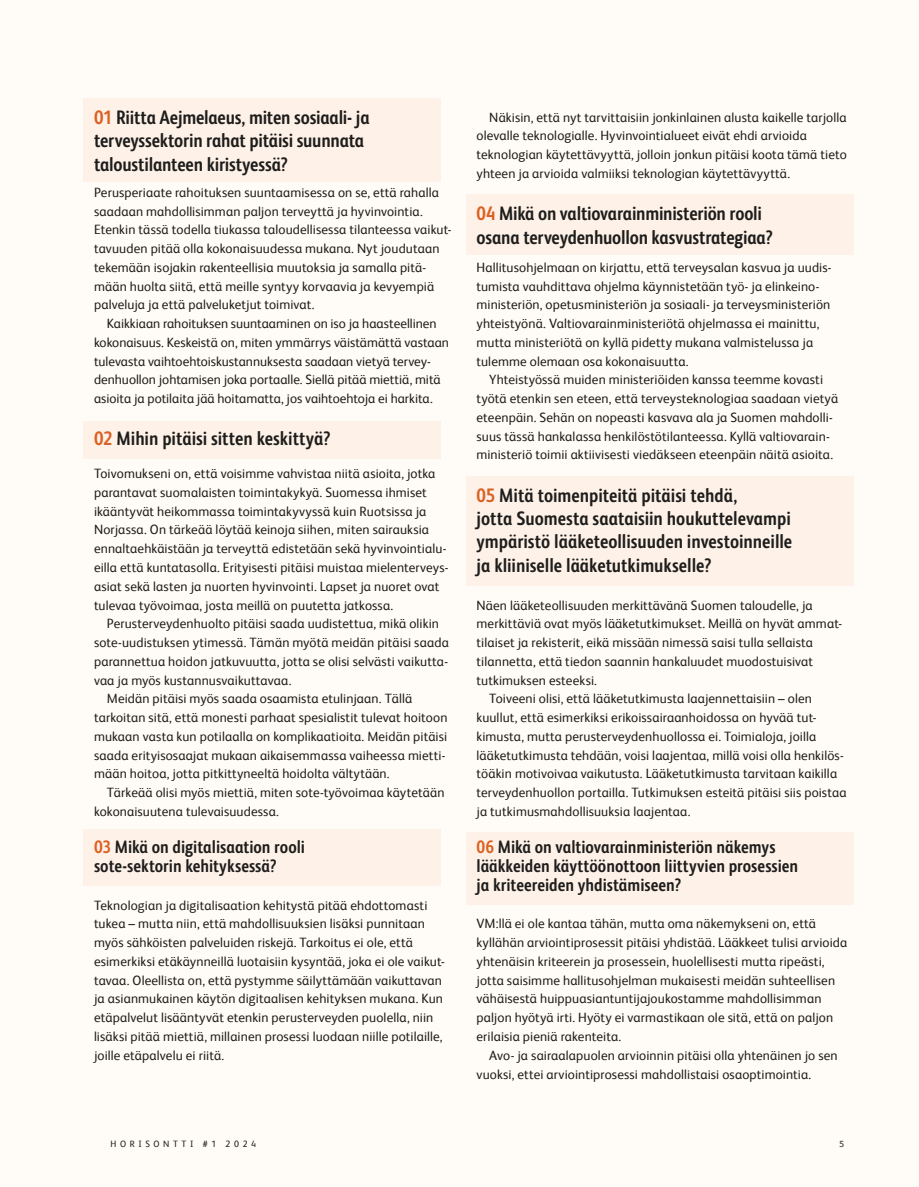
<style>
.page{position:relative;width:919px;height:1187px;background:#fff}
.page>*{position:absolute;margin:0;border:0;box-sizing:border-box;transform-origin:0 0}
.Pikkujutut_otsikko{font:700 19.5px/23.4px "BMS Humanity Nw";letter-spacing:-.005em;color:#1d1d1b}
.Pikkujutut{font:700 19.5px/23.4px "BMS Humanity Nw";letter-spacing:-.015em;color:#1d1d1b}
.Pikkujutut_otsikko-2{font:700 18px/18.8px "BMS Humanity Nw";color:#1d1d1b}
.Leipis_1_UUSI{font:13.2px/18.8px "BMS Humanity";letter-spacing:.01em;color:#1d1d1b}
.Leipis_Sis_1_UUSI{font:13.2px/18.8px "BMS Humanity";letter-spacing:.005em;color:#1d1d1b}
.t1{font:9px "BMS Humanity";letter-spacing:.4em;color:#1d1d1b}
.t2{font:700 9px "BMS Humanity";color:#5c5655}
.s1{color:#db6123}
</style>
<div class="page">
<div style="left:0;top:0;width:918px;height:1186px;background:#fffbf7"></div>
<div style="left:83px;top:99px;width:358px;height:83px;background:#fef1e8"></div>
<div style="left:466px;top:195px;width:387px;height:60px;background:#fef1e8"></div>
<div style="left:466px;top:831px;width:387px;height:73px;background:#fef1e8"></div>
<div style="left:83px;top:421px;width:358px;height:37px;background:#fef1e8"></div>
<div style="left:83px;top:829px;width:358px;height:56px;background:#fef1e8"></div>
<div style="left:466px;top:476px;width:387px;height:109px;background:#fef1e8"></div>
<p class="Pikkujutut_otsikko" style="left:94px;top:104px;width:277px"><span class="s1">01</span> Riitta Aejmelaeus, miten sosiaali- ja terveyssektorin rahat pitäisi suunnata taloustilanteen kiristyessä?</p>
<p class="Leipis_1_UUSI" style="left:94px;top:182px;width:359px">Perusperiaate rahoituksen suuntaamisessa on se, että rahalla saadaan mahdollisimman paljon terveyttä ja hyvinvointia.<br>Etenkin tässä todella tiukassa taloudellisessa tilanteessa vaikut&shy;tavuuden pitää olla kokonaisuudessa mukana. Nyt joudutaan tekemään isojakin rakenteellisia muutoksia ja samalla pitä&shy;mään huolta siitä, että meille syntyy korvaavia ja kevyempiä palveluja ja että palveluketjut toimivat.</p>
<p class="Leipis_Sis_1_UUSI" style="left:94px;top:313px;width:356px;text-indent:13px">Kaikkiaan rahoituksen suuntaaminen on iso ja haasteellinen kokonaisuus. Keskeistä on, miten ymmärrys väistämättä vastaan tulevasta vaihtoehtoiskustannuksesta saadaan vietyä tervey&shy;denhuollon johtamisen joka portaalle. Siellä pitää miettiä, mitä asioita ja potilaita jää hoitamatta, jos vaihtoehtoja ei harkita.</p>
<p class="Pikkujutut_otsikko" style="left:94px;top:426px;width:238px"><span class="s1">02</span> Mihin pitäisi sitten keskittyä?</p>
<p class="Leipis_1_UUSI" style="left:94px;top:463px;width:356px">Toivomukseni on, että voisimme vahvistaa niitä asioita, jotka parantavat suomalaisten toimintakykyä. Suomessa ihmiset ikääntyvät heikommassa toimintakyvyssä kuin Ruotsissa ja Norjassa. On tärkeää löytää keinoja siihen, miten sairauksia ennaltaehkäistään ja terveyttä edistetään sekä hyvinvointialu&shy;eilla että kuntatasolla. Erityisesti pitäisi muistaa mielenterveys&shy;asiat sekä lasten ja nuorten hyvinvointi. Lapset ja nuoret ovat tulevaa työvoimaa, josta meillä on puutetta jatkossa.</p>
<p class="Leipis_Sis_1_UUSI" style="left:94px;top:613px;width:356px;text-indent:13px">Perusterveydenhuolto pitäisi saada uudistettua, mikä olikin sote-uudistuksen ytimessä. Tämän myötä meidän pitäisi saada parannettua hoidon jatkuvuutta, jotta se olisi selvästi vaikutta&shy;vaa ja myös kustannusvaikuttavaa.</p>
<p class="Leipis_Sis_1_UUSI" style="left:94px;top:688px;width:355px;text-indent:13px">Meidän pitäisi myös saada osaamista etulinjaan. Tällä tarkoitan sitä, että monesti parhaat spesialistit tulevat hoitoon mukaan vasta kun potilaalla on komplikaatioita. Meidän pitäisi saada erityisosaajat mukaan aikaisemmassa vaiheessa mietti&shy;mään hoitoa, jotta pitkittyneeltä hoidolta vältytään.</p>
<p class="Leipis_Sis_1_UUSI" style="left:94px;top:782px;width:352px;text-indent:13px">Tärkeää olisi myös miettiä, miten sote-työvoimaa käytetään kokonaisuutena tulevaisuudessa.</p>
<p class="Pikkujutut_otsikko-2" style="left:94px;top:836px;width:212px"><span class="s1">03</span> Mikä on digitalisaation rooli sote-sektorin kehityksessä?</p>
<p class="Leipis_1_UUSI" style="left:94px;top:894px;width:352px">Teknologian ja digitalisaation kehitystä pitää ehdottomasti tukea – mutta niin, että mahdollisuuksien lisäksi punnitaan myös sähköisten palveluiden riskejä. Tarkoitus ei ole, että esimerkiksi etäkäynneillä luotaisiin kysyntää, joka ei ole vaikut&shy;tavaa. Oleellista on, että pystymme säilyttämään vaikuttavan ja asianmukainen käytön digitaalisen kehityksen mukana. Kun etäpalvelut lisääntyvät etenkin perusterveyden puolella, niin lisäksi pitää miettiä, millainen prosessi luodaan niille potilaille, joille etäpalvelu ei riitä.</p>
<p class="Leipis_Sis_1_UUSI" style="left:476px;top:107px;width:372px;text-indent:13px">Näkisin, että nyt tarvittaisiin jonkinlainen alusta kaikelle tarjolla olevalle teknologialle. Hyvinvointialueet eivät ehdi arvioida teknologian käytettävyyttä, jolloin jonkun pitäisi koota tämä tieto yhteen ja arvioida valmiiksi teknologian käytettävyyttä.</p>
<p class="Pikkujutut" style="left:476px;top:201px;width:298px"><span class="s1">04</span> Mikä on valtiovarainministeriön rooli osana terveydenhuollon kasvustrategiaa?</p>
<p class="Leipis_1_UUSI" style="left:476px;top:257px;width:356px">Hallitusohjelmaan on kirjattu, että terveysalan kasvua ja uudis&shy;tumista vauhdittava ohjelma käynnistetään työ- ja elinkeino&shy;ministeriön, opetusministeriön ja sosiaali- ja terveysministeriön yhteistyönä. Valtiovarainministeriötä ohjelmassa ei mainittu, mutta ministeriötä on kyllä pidetty mukana valmistelussa ja tulemme olemaan osa kokonaisuutta.</p>
<p class="Leipis_Sis_1_UUSI" style="left:476px;top:369px;width:363px;text-indent:13px">Yhteistyössä muiden ministeriöiden kanssa teemme kovasti työtä etenkin sen eteen, että terveysteknologiaa saadaan vietyä eteenpäin. Sehän on nopeasti kasvava ala ja Suomen mahdolli&shy;suus tässä hankalassa henkilöstötilanteessa. Kyllä valtiovarain&shy;ministeriö toimii aktiivisesti viedäkseen eteenpäin näitä asioita.</p>
<p class="Pikkujutut_otsikko" style="left:476px;top:482px;width:317px"><span class="s1">05</span> Mitä toimenpiteitä pitäisi tehdä,<br>jotta Suomesta saataisiin houkuttelevampi ympäristö lääketeollisuuden investoinneille ja kliiniselle lääketutkimukselle?</p>
<p class="Leipis_1_UUSI" style="left:476px;top:594px;width:367px">Näen lääketeollisuuden merkittävänä Suomen taloudelle, ja merkittäviä ovat myös lääketutkimukset. Meillä on hyvät ammat&shy;tilaiset ja rekisterit, eikä missään nimessä saisi tulla sellaista tilannetta, että tiedon saannin hankaluudet muodostuisivat tutkimuksen esteeksi.</p>
<p class="Leipis_Sis_1_UUSI" style="left:476px;top:688px;width:371px;text-indent:13px">Toiveeni olisi, että lääketutkimusta laajennettaisiin – olen kuullut, että esimerkiksi erikoissairaanhoidossa on hyvää tut&shy;kimusta, mutta perusterveydenhuollossa ei. Toimialoja, joilla lääketutkimusta tehdään, voisi laajentaa, millä voisi olla henkilös&shy;töäkin motivoivaa vaikutusta. Lääketutkimusta tarvitaan kaikilla terveydenhuollon portailla. Tutkimuksen esteitä pitäisi siis poistaa ja tutkimusmahdollisuuksia laajentaa.</p>
<p class="Pikkujutut_otsikko-2" style="left:476px;top:836px;width:323px"><span class="s1">06</span> Mikä on valtiovarainministeriön näkemys lääkkeiden käyttöönottoon liittyvien prosessien ja kriteereiden yhdistämiseen?</p>
<p class="Leipis_1_UUSI" style="left:476px;top:913px;width:372px">VM:llä ei ole kantaa tähän, mutta oma näkemykseni on, että kyllähän arviointiprosessit pitäisi yhdistää. Lääkkeet tulisi arvioida yhtenäisin kriteerein ja prosessein, huolellisesti mutta ripeästi, jotta saisimme hallitusohjelman mukaisesti meidän suhteellisen vähäisestä huippuasiantuntijajoukostamme mahdollisimman paljon hyötyä irti. Hyöty ei varmastikaan ole sitä, että on paljon erilaisia pieniä rakenteita.</p>
<p class="Leipis_Sis_1_UUSI" style="left:476px;top:1044px;width:362px;text-indent:13px">Avo- ja sairaalapuolen arvioinnin pitäisi olla yhtenäinen jo sen vuoksi, ettei arviointiprosessi mahdollistaisi osaoptimointia.</p>
<p class="t1" style="left:111px;top:1137px;width:147px">HORISONTTI #1 2024</p>
<p class="t2" style="left:839px;top:1137px;width:7px">5</p>
</div>
